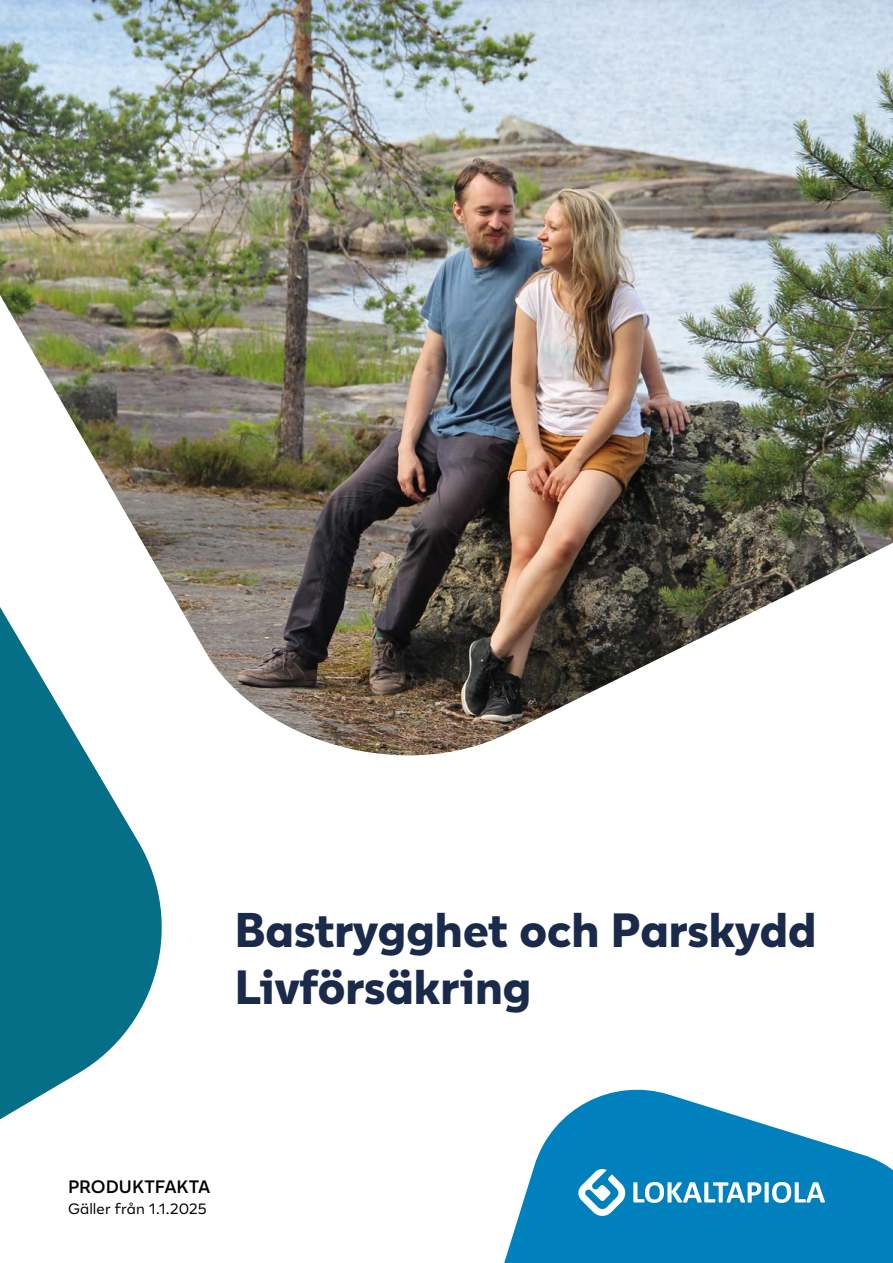
<style>
.page{position:relative;width:893px;height:1263px;background:#fff}
.page>*{position:absolute;margin:0;border:0;box-sizing:border-box;transform-origin:0 0}
.H1_Kansiotsikko{font:800 48px/57px "Lahi Tapiola Sans";color:#1a2a4a}
.t1{font:600 18px "Lahi Tapiola Sans";color:#000}
.t2{font:15px "Lahi Tapiola Sans";letter-spacing:.005em;color:#000}
</style>
<div class="page">
<img style="left:0;top:0;width:893px;height:756px">
<svg style="left:0;top:466px;width:186px;height:654px"></svg>
<svg style="left:504px;top:1089px;width:389px;height:174px;fill:#0080bd"></svg>
<svg style="left:633px;top:1182px;width:192px;height:21px"></svg>
<svg style="left:577px;top:1168px;width:49px;height:49px"></svg>
<h1 class="H1_Kansiotsikko" style="left:235px;top:896px;width:583px">Bastrygghet och Parskydd<br>Livförsäkring</h1>
<p class="t1" style="left:68px;top:1173px;width:144px">PRODUKTFAKTA</p>
<p class="t2" style="left:68px;top:1198px;width:140px">Gäller från 1.1.2025</p>
</div>
